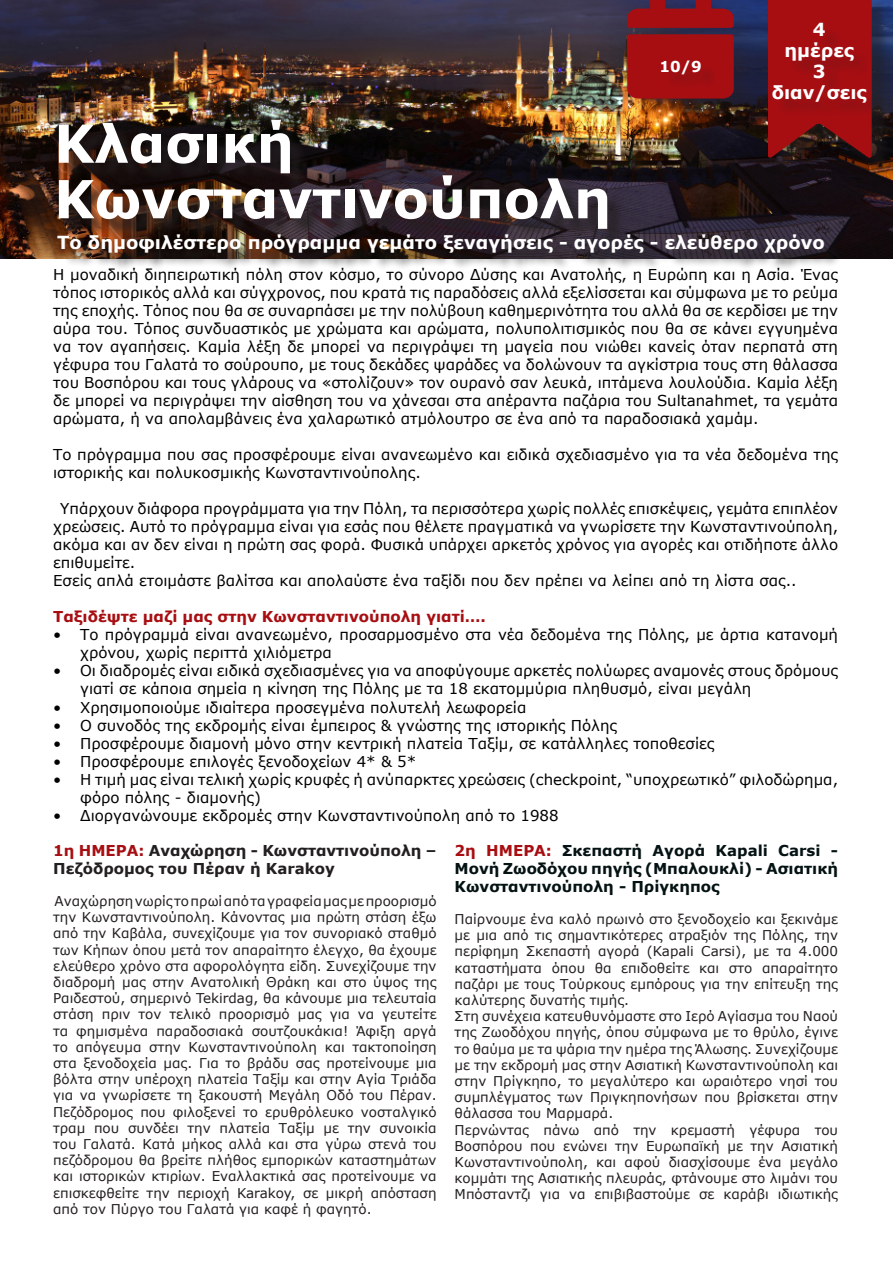
<style>
.page{position:relative;width:893px;height:1263px;background:#fff}
.page>*{position:absolute;margin:0;border:0;box-sizing:border-box;transform-origin:0 0}
.Heading_1{font:700 52.5px/55.5px "Verdana";color:#fff}
.Paragraph{font:700 18px "Verdana";color:#fff}
.Heading_1-2{font:700 18px "Verdana";color:#fff}
.Paragraph-2{font:15px/18px "Verdana";color:#000}
.Paragraph-3{font:700 15px/18px "Verdana";color:#051213;text-align:justify}
.Paragraph-4{font:700 15px/18px "Verdana";color:#231f20}
.Paragraph-5{font:700 15px "Verdana";color:#a70e12}
.Η1{font:700 15px "Verdana";color:#fff}
.Paragraph-6{font:13.5px/16.2px "Verdana";color:#231f20;text-align:justify}
.s1{color:#a70e12}
</style>
<div class="page">
<img style="left:0;top:0;width:893px;height:259px">
<div style="left:770px;top:0;width:120px;height:176px;background:#231f20;opacity:.5"></div>
<svg style="left:768px;top:0;width:104px;height:158px;background:#861012"></svg>
<div style="left:775px;top:26px;width:110px;height:95px;background:#231f20;opacity:.25"></div>
<div style="left:629px;top:0;width:122px;height:116px;background:#231f20;opacity:.15"></div>
<svg style="left:627px;top:0;width:107px;height:99px;background:#92131d"></svg>
<div style="left:664px;top:63px;width:55px;height:29px;background:#a30e12"></div>
<div style="left:61px;top:122px;width:565px;height:126px;background:#231f20;opacity:.75"></div>
<div style="left:60px;top:238px;width:782px;height:34px;background:#231f20;opacity:.75"></div>
<p class="Η1" style="left:659px;top:56px;width:44px">10/9</p>
<p class="Heading_1-2" style="left:813px;top:17px;width:14px">4</p>
<p class="Heading_1-2" style="left:784px;top:38px;width:71px">ημέρες</p>
<p class="Heading_1-2" style="left:813px;top:59px;width:14px">3</p>
<p class="Heading_1-2" style="left:772px;top:80px;width:97px">διαν/σεις</p>
<p class="Heading_1" style="left:54px;top:115px;width:559px">Κλασική<br>Κωνσταντινούπολη</p>
<p class="Paragraph" style="left:57px;top:230px;width:769px">To δημοφιλέστερο πρόγραμμα γεμάτο ξεναγήσεις - αγορές - ελεύθερο χρόνο</p>
<p class="Paragraph-2" style="left:53px;top:266px;width:786px;text-align:justify">Η μοναδική διηπειρωτική πόλη στον κόσμο, το σύνορο Δύσης και Ανατολής, η Ευρώπη και η Ασία. Ένας τόπος ιστορικός αλλά και σύγχρονος, που κρατά τις παραδόσεις αλλά εξελίσσεται και σύμφωνα με το ρεύμα της εποχής. Τόπος που θα σε συναρπάσει με την πολύβουη καθημερινότητα του αλλά θα σε κερδίσει με την αύρα του. Τόπος συνδυαστικός με χρώματα και αρώματα, πολυπολιτισμικός που θα σε κάνει εγγυημένα να τον αγαπήσεις. Καμία λέξη δε μπορεί να περιγράψει τη μαγεία που νιώθει κανείς όταν περπατά στη γέφυρα του Γαλατά το σούρουπο, με τους δεκάδες ψαράδες να δολώνουν τα αγκίστρια τους στη θάλασσα του Βοσπόρου και τους γλάρους να «στολίζουν» τον ουρανό σαν λευκά, ιπτάμενα λουλούδια. Καμία λέξη δε μπορεί να περιγράψει την αίσθηση του να χάνεσαι στα απέραντα παζάρια του Sultanahmet, τα γεμάτα αρώματα, ή να απολαμβάνεις ένα χαλαρωτικό ατμόλουτρο σε ένα από τα παραδοσιακά χαμάμ.</p>
<p class="Paragraph-2" style="left:53px;top:446px;width:786px">Το πρόγραμμα που σας προσφέρουμε είναι ανανεωμένο και ειδικά σχεδιασμένο για τα νέα δεδομένα της ιστορικής και πολυκοσμικής Κωνσταντινούπολης.</p>
<p class="Paragraph-2" style="left:53px;top:500px;width:786px;text-align:justify;text-indent:7px">Υπάρχουν διάφορα προγράμματα για την Πόλη, τα περισσότερα χωρίς πολλές επισκέψεις, γεμάτα επιπλέον χρεώσεις. Αυτό το πρόγραμμα είναι για εσάς που θέλετε πραγματικά να γνωρίσετε την Κωνσταντινούπολη, ακόμα και αν δεν είναι η πρώτη σας φορά. Φυσικά υπάρχει αρκετός χρόνος για αγορές και οτιδήποτε άλλο επιθυμείτε.</p>
<p class="Paragraph-2" style="left:53px;top:572px;width:745px">Εσείς απλά ετοιμάστε βαλίτσα και απολαύστε ένα ταξίδι που δεν πρέπει να λείπει από τη λίστα σας..</p>
<p class="Paragraph-5" style="left:53px;top:606px;width:434px">Ταξιδέψτε μαζί μας στην Κωνσταντινούπολη γιατί….</p>
<p class="Paragraph-2" style="left:80px;top:626px;width:759px;text-indent:-27px">• Το πρόγραμμά είναι ανανεωμένο, προσαρμοσμένο στα νέα δεδομένα της Πόλης, με άρτια κατανομή χρόνου, χωρίς περιττά χιλιόμετρα</p>
<p class="Paragraph-2" style="left:80px;top:662px;width:759px;text-indent:-27px">• Οι διαδρομές είναι ειδικά σχεδιασμένες για να αποφύγουμε αρκετές πολύωρες αναμονές στους δρόμους γιατί σε κάποια σημεία η κίνηση της Πόλης με τα 18 εκατομμύρια πληθυσμό, είναι μεγάλη</p>
<p class="Paragraph-2" style="left:53px;top:698px;width:475px">• Χρησιμοποιούμε ιδιαίτερα προσεγμένα πολυτελή λεωφορεία</p>
<p class="Paragraph-2" style="left:53px;top:716px;width:566px">• Ο συνοδός της εκδρομής είναι έμπειρος &amp; γνώστης της ιστορικής Πόλης</p>
<p class="Paragraph-2" style="left:53px;top:734px;width:663px">• Προσφέρουμε διαμονή μόνο στην κεντρική πλατεία Ταξίμ, σε κατάλληλες τοποθεσίες</p>
<p class="Paragraph-2" style="left:53px;top:752px;width:365px">• Προσφέρουμε επιλογές ξενοδοχείων 4* &amp; 5*</p>
<p class="Paragraph-2" style="left:80px;top:770px;width:759px;text-indent:-27px">• Η τιμή μας είναι τελική χωρίς κρυφές ή ανύπαρκτες χρεώσεις (checkpoint, “υποχρεωτικό” φιλοδώρημα, φόρο πόλης - διαμονής)</p>
<p class="Paragraph-2" style="left:53px;top:806px;width:507px">• Διοργανώνουμε εκδρομές στην Κωνσταντινούπολη από το 1988</p>
<p class="Paragraph-4" style="left:53px;top:841px;width:385px"><span class="s1">1η ΗΜΕΡΑ:</span> Αναχώρηση - Κωνσταντινούπολη –<br>Πεζόδρομος του Πέραν ή Karakoy</p>
<p class="Paragraph-6" style="left:53px;top:893px;width:385px">Αναχώρηση νωρίς το πρωί από τα γραφεία μας με προορισμό την Κωνσταντινούπολη. Κάνοντας μια πρώτη στάση έξω από την Καβάλα, συνεχίζουμε για τον συνοριακό σταθμό των Κήπων όπου μετά τον απαραίτητο έλεγχο, θα έχουμε ελεύθερο χρόνο στα αφορολόγητα είδη. Συνεχίζουμε την διαδρομή μας στην Ανατολική Θράκη και στο ύψος της Ραιδεστού, σημερινό Tekirdag, θα κάνουμε μια τελευταία στάση πριν τον τελικό προορισμό μας για να γευτείτε τα φημισμένα παραδοσιακά σουτζουκάκια! Άφιξη αργά το απόγευμα στην Κωνσταντινούπολη και τακτοποίηση στα ξενοδοχεία μας. Για το βράδυ σας προτείνουμε μια βόλτα στην υπέροχη πλατεία Ταξίμ και στην Αγία Τριάδα για να γνωρίσετε τη ξακουστή Μεγάλη Οδό του Πέραν.<br>Πεζόδρομος που φιλοξενεί το ερυθρόλευκο νοσταλγικό τραμ που συνδέει την πλατεία Ταξίμ με την συνοικία του Γαλατά. Κατά μήκος αλλά και στα γύρω στενά του πεζόδρομου θα βρείτε πλήθος εμπορικών καταστημάτων και ιστορικών κτιρίων. Εναλλακτικά σας προτείνουμε να επισκεφθείτε την περιοχή Karakoy, σε μικρή απόσταση από τον Πύργο του Γαλατά για καφέ ή φαγητό.</p>
<p class="Paragraph-3" style="left:455px;top:841px;width:385px"><span class="s1">2η ΗΜΕΡΑ:</span> Σκεπαστή Αγορά Kapali Carsi - Μονή Ζωοδόχου πηγής (Μπαλουκλί) - Ασιατική Κωνσταντινούπολη - Πρίγκηπος</p>
<p class="Paragraph-6" style="left:455px;top:911px;width:385px">Παίρνουμε ένα καλό πρωινό στο ξενοδοχείο και ξεκινάμε με μια από τις σημαντικότερες ατραξιόν της Πόλης, την περίφημη Σκεπαστή αγορά (Kapali Carsi), με τα 4.000 καταστήματα όπου θα επιδοθείτε και στο απαραίτητο παζάρι με τους Τούρκους εμπόρους για την επίτευξη της καλύτερης δυνατής τιμής.</p>
<p class="Paragraph-6" style="left:455px;top:1008px;width:385px">Στη συνέχεια κατευθυνόμαστε στο Ιερό Αγίασμα του Ναού της Ζωοδόχου πηγής, όπου σύμφωνα με το θρύλο, έγινε το θαύμα με τα ψάρια την ημέρα της Άλωσης. Συνεχίζουμε με την εκδρομή μας στην Ασιατική Κωνσταντινούπολη και στην Πρίγκηπο, το μεγαλύτερο και ωραιότερο νησί του συμπλέγματος των Πριγκηπονήσων που βρίσκεται στην θάλασσα του Μαρμαρά.</p>
<p class="Paragraph-6" style="left:455px;top:1121px;width:385px">Περνώντας πάνω από την κρεμαστή γέφυρα του Βοσπόρου που ενώνει την Ευρωπαϊκή με την Ασιατική Κωνσταντινούπολη, και αφού διασχίσουμε ένα μεγάλο κομμάτι της Ασιατικής πλευράς, φτάνουμε στο λιμάνι του Μπόσταντζι για να επιβιβαστούμε σε καράβι ιδιωτικής</p>
</div>
